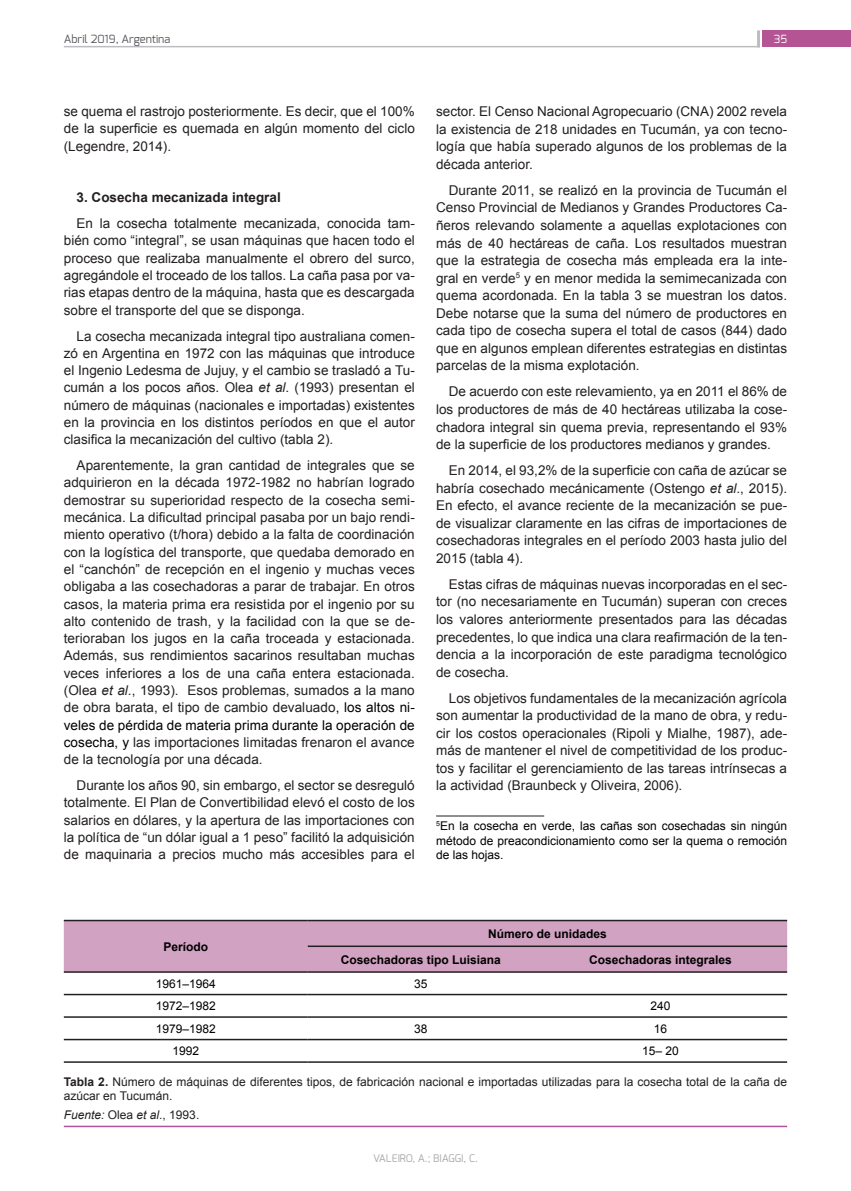
<style>
.page{position:relative;width:851px;height:1191px;background:#fff}
.page>*{position:absolute;margin:0;border:0;box-sizing:border-box;transform-origin:0 0}
.t1{font:13.5px/17.2px "Arial";color:#231f20;text-align:justify}
.t2{font:700 13.5px "Arial";color:#231f20}
.t3{font:12px/14.4px "Arial";color:#000;text-align:justify}
.t4{font:12px/14.4px "Arial";color:#231f20}
.t5{font:700 12px/25.8px "Arial";color:#000}
.t6{font:italic 12px "Arial";color:#231f20}
.t7{font:11.25px "Exo";color:#57585a}
.t8{font:11.25px "Exo";color:#fff}
.t9{font:10.5px "Exo";color:#a8a9ad}
.s1{font-style:italic}
.s2{color:#000}
.s3{font-weight:700}
.s4{font-style:normal}
</style>
<div class="page">
<div style="left:761px;top:30px;width:89px;height:17px;background:#b45494"></div>
<hr style="left:757px;top:30px;width:3px;height:17px;background:#bcbdc0">
<hr style="left:64px;top:46px;width:696px;height:1px;background:#bcbdc0">
<hr style="left:436px;top:815px;width:108px;height:1px;background:#231f20">
<div style="left:64px;top:921px;width:723px;height:50px;background:#d2a2c2"></div>
<hr style="left:64px;top:919px;width:244px;height:2px;background:#231f20">
<hr style="left:308px;top:919px;width:226px;height:2px;background:#231f20">
<hr style="left:534px;top:919px;width:253px;height:2px;background:#231f20">
<hr style="left:308px;top:945px;width:226px;height:2px;background:#231f20">
<hr style="left:534px;top:945px;width:253px;height:2px;background:#231f20">
<hr style="left:64px;top:971px;width:244px;height:1px;background:#231f20">
<hr style="left:308px;top:971px;width:226px;height:1px;background:#231f20">
<hr style="left:534px;top:971px;width:253px;height:1px;background:#231f20">
<hr style="left:64px;top:993px;width:244px;height:2px;background:#231f20">
<hr style="left:308px;top:993px;width:226px;height:2px;background:#231f20">
<hr style="left:534px;top:993px;width:253px;height:2px;background:#231f20">
<hr style="left:64px;top:1016px;width:244px;height:1px;background:#231f20">
<hr style="left:308px;top:1016px;width:226px;height:1px;background:#231f20">
<hr style="left:534px;top:1016px;width:253px;height:1px;background:#231f20">
<hr style="left:64px;top:1038px;width:244px;height:2px;background:#231f20">
<hr style="left:308px;top:1038px;width:226px;height:2px;background:#231f20">
<hr style="left:534px;top:1038px;width:253px;height:2px;background:#231f20">
<hr style="left:64px;top:1061px;width:244px;height:1px;background:#231f20">
<hr style="left:308px;top:1061px;width:226px;height:1px;background:#231f20">
<hr style="left:534px;top:1061px;width:253px;height:1px;background:#231f20">
<hr style="left:64px;top:1125px;width:723px;height:2px;background:#b45494">
<p class="t7" style="left:64px;top:31px;width:108px">Abril 2019, Argentina</p>
<p class="t8" style="left:773px;top:32px;width:15px">35</p>
<p class="t1" style="left:64px;top:103px;width:352px">se quema el rastrojo posteriormente. Es decir, que el 100% de la superficie es quemada en algún momento del ciclo (Legendre, 2014).</p>
<p class="t2" style="left:77px;top:189px;width:206px">3. Cosecha mecanizada integral</p>
<p class="t1" style="left:64px;top:215px;width:352px;text-indent:13px">En la cosecha totalmente mecanizada, conocida tam&shy;bién como “integral”, se usan máquinas que hacen todo el proceso que realizaba manualmente el obrero del surco, agregándole el troceado de los tallos. La caña pasa por va&shy;rias etapas dentro de la máquina, hasta que es descargada sobre el transporte del que se disponga.</p>
<p class="t1" style="left:64px;top:327px;width:352px;text-indent:13px">La cosecha mecanizada integral tipo australiana comen&shy;zó en Argentina en 1972 con las máquinas que introduce el Ingenio Ledesma de Jujuy, y el cambio se trasladó a Tu&shy;cumán a los pocos años. Olea <span class="s1">et al</span>. (1993) presentan el número de máquinas (nacionales e importadas) existentes en la provincia en los distintos períodos en que el autor clasifica la mecanización del cultivo (tabla 2).</p>
<p class="t1" style="left:64px;top:457px;width:352px;text-indent:13px">Aparentemente, la gran cantidad de integrales que se adquirieron en la década 1972-1982 no habrían logrado demostrar su superioridad respecto de la cosecha semi&shy;mecánica. La dificultad principal pasaba por un bajo rendi&shy;miento operativo (t/hora) debido a la falta de coordinación con la logística del transporte, que quedaba demorado en el “canchón” de recepción en el ingenio y muchas veces obligaba a las cosechadoras a parar de trabajar. En otros casos, la materia prima era resistida por el ingenio por su alto contenido de trash, y la facilidad con la que se de&shy;terioraban los jugos en la caña troceada y estacionada.<br>Además, sus rendimientos sacarinos resultaban muchas veces inferiores a los de una caña entera estacionada. (Olea <span class="s1">et al.</span>, 1993). Esos problemas, sumados a la mano de obra barata, el tipo de cambio devaluado<span class="s2">, los altos ni&shy;veles de pérdida de materia prima durante la operación de cosecha, y</span> las importaciones limitadas frenaron el avance de la tecnología por una década.</p>
<p class="t1" style="left:64px;top:777px;width:352px;text-indent:13px">Durante los años 90, sin embargo, el sector se desreguló totalmente. El Plan de Convertibilidad elevó el costo de los salarios en dólares, y la apertura de las importaciones con la política de “un dólar igual a 1 peso” facilitó la adquisición de maquinaria a precios mucho más accesibles para el</p>
<p class="t1" style="left:436px;top:103px;width:352px">sector. El Censo Nacional Agropecuario (CNA) 2002 revela la existencia de 218 unidades en Tucumán, ya con tecno&shy;logía que había superado algunos de los problemas de la década anterior.</p>
<p class="t1" style="left:436px;top:181px;width:352px;text-indent:13px">Durante 2011, se realizó en la provincia de Tucumán el Censo Provincial de Medianos y Grandes Productores Ca&shy;ñeros relevando solamente a aquellas explotaciones con más de 40 hectáreas de caña. Los resultados muestran que la estrategia de cosecha más empleada era la inte&shy;gral en verde<sup>5</sup> y en menor medida la semimecanizada con quema acordonada. En la tabla 3 se muestran los datos.<br>Debe notarse que la suma del número de productores en cada tipo de cosecha supera el total de casos (844) dado que en algunos emplean diferentes estrategias en distintas parcelas de la misma explotación.</p>
<p class="t1" style="left:436px;top:383px;width:352px;text-indent:13px">De acuerdo con este relevamiento, ya en 2011 el 86% de los productores de más de 40 hectáreas utilizaba la cose&shy;chadora integral sin quema previa, representando el 93% de la superficie de los productores medianos y grandes.</p>
<p class="t1" style="left:436px;top:462px;width:352px;text-indent:13px">En 2014, el 93,2% de la superficie con caña de azúcar se habría cosechado mecánicamente (Ostengo <span class="s1">et al</span>., 2015).<br>En efecto, el avance reciente de la mecanización se pue&shy;de visualizar claramente en las cifras de importaciones de cosechadoras integrales en el período 2003 hasta julio del 2015 (tabla 4).</p>
<p class="t1" style="left:436px;top:575px;width:352px;text-indent:13px">Estas cifras de máquinas nuevas incorporadas en el sec&shy;tor (no necesariamente en Tucumán) superan con creces los valores anteriormente presentados para las décadas precedentes, lo que indica una clara reafirmación de la ten&shy;dencia a la incorporación de este paradigma tecnológico de cosecha.</p>
<p class="t1" style="left:436px;top:689px;width:352px;text-indent:13px">Los objetivos fundamentales de la mecanización agrícola son aumentar la productividad de la mano de obra, y redu&shy;cir los costos operacionales (Ripoli y Mialhe, 1987), ade&shy;más de mantener el nivel de competitividad de los produc&shy;tos y facilitar el gerenciamiento de las tareas intrínsecas a la actividad (Braunbeck y Oliveira, 2006).</p>
<p class="t3" style="left:436px;top:819px;width:352px"><sup>5</sup>En la cosecha en verde, las cañas son cosechadas sin ningún método de preacondicionamiento como ser la quema o remoción de las hojas.</p>
<p class="t5" style="left:163px;top:934px;width:46px">Período</p>
<p class="t5" style="left:341px;top:921px;width:267px;text-indent:147px">Número de unidades<br>Cosechadoras tipo Luisiana</p>
<p class="t5" style="left:589px;top:946px;width:144px">Cosechadoras integrales</p>
<p class="t3" style="left:156px;top:976px;width:62px">1961–1964</p>
<p class="t3" style="left:414px;top:976px;width:15px">35</p>
<p class="t3" style="left:156px;top:999px;width:62px">1972–1982</p>
<p class="t3" style="left:650px;top:999px;width:22px">240</p>
<p class="t3" style="left:156px;top:1021px;width:62px">1979–1982</p>
<p class="t3" style="left:414px;top:1021px;width:15px">38</p>
<p class="t3" style="left:653px;top:1021px;width:15px">16</p>
<p class="t3" style="left:172px;top:1044px;width:28px">1992</p>
<p class="t3" style="left:642px;top:1044px;width:38px">15– 20</p>
<p class="t4" style="left:64px;top:1074px;width:724px"><span class="s3">Tabla 2.</span> Número de máquinas de diferentes tipos, de fabricación nacional e importadas utilizadas para la cosecha total de la caña de azúcar en Tucumán.</p>
<p class="t6" style="left:64px;top:1107px;width:137px">Fuente: <span class="s4">Olea</span> et al<span class="s4">., 1993.</span></p>
<p class="t9" style="left:373px;top:1151px;width:106px">VALEIRO, A.; BIAGGI, C.</p>
</div>
